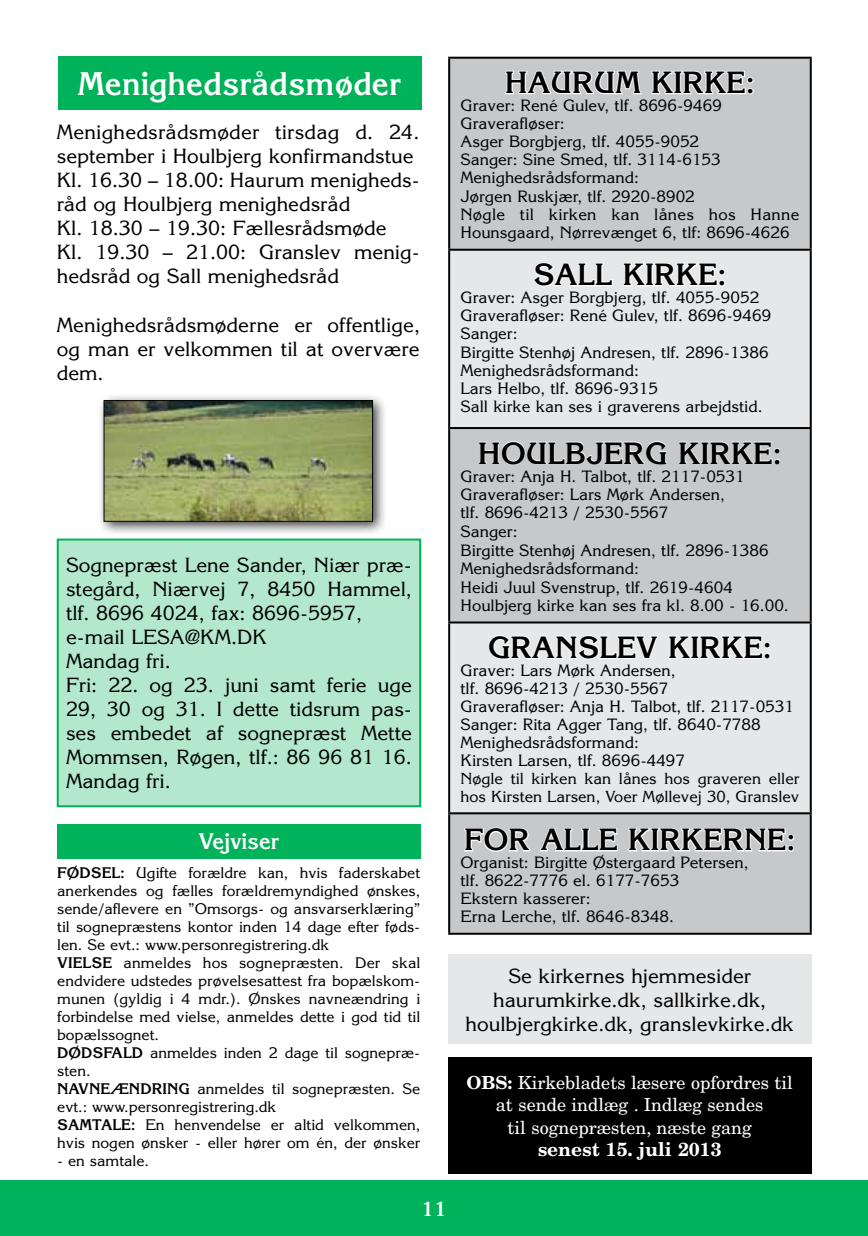
<style>
.page{position:relative;width:868px;height:1236px;background:#fff}
.page>*{position:absolute;margin:0;border:0;box-sizing:border-box;transform-origin:0 0}
.t1{font:700 32px "Korinna";color:#fff}
.t2{font:700 30px "Korinna";color:#000}
.t3{font:700 22px "Korinna";color:#fff}
.t4{font:20px/24px "Korinna";color:#000}
.t5{font:700 20px "Korinna";color:#fff}
.t6{font:700 19px "New Century Schlbk";color:#fff}
.t7{font:18px/22.2px "New Century Schlbk";color:#fff;text-align:center}
.t8{font:16px/18.2px "Korinna";color:#000}
.t9{font:15.6px/18px "Korinna";color:#000}
.t10{font:15px/18px "Korinna";color:#000}
.s1{font-weight:700}
</style>
<div class="page">
<div style="left:0;top:1180px;width:867px;height:56px;background:#00b259"></div>
<div style="left:58px;top:540px;width:362px;height:266px;background:#b3e8cd"></div>
<div style="left:57px;top:539px;width:364px;height:268px;border:2px solid #00b259"></div>
<div style="left:448px;top:1057px;width:363px;height:117px;background:#000"></div>
<div style="left:57px;top:824px;width:363px;height:34px;background:#00b259"></div>
<div style="left:450px;top:59px;width:359px;height:874px;background:#c7c8ca"></div>
<svg style="left:450px;top:251px;width:359px;height:561px;background:#dbdcdd"></svg>
<hr style="left:448px;top:57px;width:363px;height:2px;background:#000">
<hr style="left:448px;top:59px;width:2px;height:190px;background:#000">
<hr style="left:809px;top:59px;width:2px;height:190px;background:#000">
<hr style="left:448px;top:249px;width:363px;height:2px;background:#000">
<hr style="left:448px;top:251px;width:2px;height:176px;background:#000">
<hr style="left:809px;top:251px;width:2px;height:176px;background:#000">
<hr style="left:448px;top:427px;width:363px;height:2px;background:#000">
<hr style="left:448px;top:429px;width:2px;height:192px;background:#000">
<hr style="left:809px;top:429px;width:2px;height:192px;background:#000">
<hr style="left:448px;top:621px;width:363px;height:2px;background:#000">
<hr style="left:448px;top:623px;width:2px;height:189px;background:#000">
<hr style="left:809px;top:623px;width:2px;height:189px;background:#000">
<hr style="left:448px;top:812px;width:363px;height:2px;background:#000">
<hr style="left:448px;top:814px;width:2px;height:119px;background:#000">
<hr style="left:809px;top:814px;width:2px;height:119px;background:#000">
<hr style="left:448px;top:933px;width:363px;height:2px;background:#000">
<svg style="left:504px;top:56px;width:138px;height:39px"></svg>
<svg style="left:650px;top:70px;width:96px;height:25px"></svg>
<div style="left:746px;top:77px;width:7px;height:7px;border:2px solid #fff;border-radius:50%"></div>
<div style="left:746px;top:88px;width:7px;height:7px;border:2px solid #fff;border-radius:50%"></div>
<svg style="left:531px;top:261px;width:83px;height:27px"></svg>
<svg style="left:622px;top:262px;width:96px;height:25px"></svg>
<div style="left:718px;top:269px;width:7px;height:7px;border:2px solid #fff;border-radius:50%"></div>
<div style="left:718px;top:280px;width:7px;height:7px;border:2px solid #fff;border-radius:50%"></div>
<svg style="left:478px;top:441px;width:189px;height:24px;background:#d3d4d6"></svg>
<svg style="left:678px;top:441px;width:102px;height:24px;background:#d4d5d7"></svg>
<svg style="left:487px;top:634px;width:172px;height:26px"></svg>
<svg style="left:667px;top:635px;width:103px;height:25px"></svg>
<svg style="left:463px;top:826px;width:68px;height:27px"></svg>
<svg style="left:539px;top:826px;width:80px;height:26px"></svg>
<svg style="left:627px;top:827px;width:160px;height:25px"></svg>
<div style="left:787px;top:834px;width:7px;height:7px;border:2px solid #fff;border-radius:50%"></div>
<div style="left:787px;top:845px;width:7px;height:7px;border:2px solid #fff;border-radius:50%"></div>
<div style="left:58px;top:57px;width:363px;height:53px;background:#00b259"></div>
<div style="left:448px;top:954px;width:363px;height:89px;background:#e6e7e8"></div>
<div style="left:97px;top:393px;width:291px;height:144px;background:#000;opacity:.75"></div>
<img style="left:106px;top:402px;width:265px;height:118px">
<div style="left:104px;top:400px;width:269px;height:122px;border:1px solid #000"></div>
<h1 class="t1" style="left:78px;top:63px;width:325px">Menighedsrådsmøder</h1>
<p class="t4" style="left:57px;top:120px;width:364px">Menighedsrådsmøder tirsdag d. 24. september i Houlbjerg konfirmandstue Kl. 16.30 – 18.00: Haurum menigheds&shy;råd og Houlbjerg menighedsråd<br>Kl. 18.30 – 19.30: Fællesrådsmøde<br>Kl. 19.30 – 21.00: Granslev menig&shy;hedsråd og Sall menighedsråd</p>
<p class="t4" style="left:57px;top:312px;width:365px;text-align:justify">Menighedsrådsmøderne er offentlige, og man er velkommen til at overvære dem.</p>
<p class="t4" style="left:66px;top:553px;width:347px">Sognepræst Lene Sander, Niær præ&shy;stegård, Niærvej 7, 8450 Hammel, tlf. 8696 4024, fax: 8696-5957, e-mail LESA@KM.DK<br>Mandag fri.<br>Fri: 22. og 23. juni samt ferie uge<br>29, 30 og 31. I dette tidsrum pas&shy;ses embedet af sognepræst Mette<br>Mommsen, Røgen, tlf.: 86 96 81 16.<br>Mandag fri.</p>
<h3 class="t3" style="left:199px;top:828px;width:82px">Vejviser</h3>
<p class="t10" style="left:57px;top:864px;width:364px"><span class="s1">FØDSEL:</span> Ugifte forældre kan, hvis faderskabet anerkendes og fælles forældremyndighed ønskes, sende/aflevere en ”Omsorgs- og ansvarserklæring” til sognepræstens kontor inden 14 dage efter føds&shy;len. Se evt.: www.personregistrering.dk<br><span class="s1">VIELSE</span> anmeldes hos sognepræsten. Der skal endvidere udstedes prøvelsesattest fra bopælskom&shy;munen (gyldig i 4 mdr.). Ønskes navneændring i forbindelse med vielse, anmeldes dette i god tid til bopælssognet.<br><span class="s1">DØDSFALD</span> anmeldes inden 2 dage til sognepræ&shy;sten.<br><span class="s1">NAVNEÆNDRING</span> anmeldes til sognepræsten. Se evt.: www.personregistrering.dk<br><span class="s1">SAMTALE:</span> En henvendelse er altid velkommen, hvis nogen ønsker - eller hører om én, der ønsker</p>
<p class="t10" style="left:57px;top:1152px;width:93px">- en samtale.</p>
<p class="t5" style="left:421px;top:1196px;width:27px">11</p>
<h2 class="t2" style="left:505px;top:64px;width:251px">HAURUM KIRKE:</h2>
<p class="t8" style="left:460px;top:96px;width:340px">Graver: René Gulev, tlf. 8696-9469<br>Graverafløser:<br>Asger Borgbjerg, tlf. 4055-9052<br>Sanger: Sine Smed, tlf. 3114-6153<br>Menighedsrådsformand:<br>Jørgen Ruskjær, tlf. 2920-8902<br>Nøgle til kirken kan lånes hos Hanne<br>Hounsgaard, Nørrevænget 6, tlf: 8696-4626</p>
<h2 class="t2" style="left:533px;top:256px;width:195px">SALL KIRKE:</h2>
<p class="t8" style="left:460px;top:288px;width:312px">Graver: Asger Borgbjerg, tlf. 4055-9052<br>Graverafløser: René Gulev, tlf. 8696-9469<br>Sanger:<br>Birgitte Stenhøj Andresen, tlf. 2896-1386<br>Menighedsrådsformand:<br>Lars Helbo, tlf. 8696-9315<br>Sall kirke kan ses i graverens arbejdstid.</p>
<h2 class="t2" style="left:478px;top:434px;width:305px">HOULBJERG KIRKE:</h2>
<p class="t8" style="left:460px;top:466px;width:330px">Graver: Anja H. Talbot, tlf. 2117-0531<br>Graverafløser: Lars Mørk Andersen,<br>tlf. 8696-4213 / 2530-5567<br>Sanger:<br>Birgitte Stenhøj Andresen, tlf. 2896-1386<br>Menighedsrådsformand:<br>Heidi Juul Svenstrup, tlf. 2619-4604<br>Houlbjerg kirke kan ses fra kl. 8.00 - 16.00.</p>
<h2 class="t2" style="left:487px;top:629px;width:286px">GRANSLEV KIRKE:</h2>
<p class="t8" style="left:460px;top:661px;width:335px">Graver: Lars Mørk Andersen,<br>tlf. 8696-4213 / 2530-5567<br>Graverafløser: Anja H. Talbot, tlf. 2117-0531<br>Sanger: Rita Agger Tang, tlf. 8640-7788<br>Menighedsrådsformand:<br>Kirsten Larsen, tlf. 8696-4497</p>
<p class="t9" style="left:460px;top:769px;width:340px">Nøgle til kirken kan lånes hos graveren eller hos Kirsten Larsen, Voer Møllevej 30, Granslev</p>
<h2 class="t2" style="left:464px;top:821px;width:333px">FOR ALLE KIRKERNE:</h2>
<p class="t8" style="left:460px;top:854px;width:289px">Organist: Birgitte Østergaard Petersen, tlf. 8622-7776 el. 6177-7653<br>Ekstern kasserer:<br>Erna Lerche, tlf. 8646-8348.</p>
<p class="t4" style="left:465px;top:963px;width:330px;text-align:center">Se kirkernes hjemmesider haurumkirke.dk, sallkirke.dk, houlbjergkirke.dk, granslevkirke.dk</p>
<p class="t7" style="left:466px;top:1071px;width:328px"><span class="s1">OBS:</span> Kirkebladets læsere opfordres til at sende indlæg . Indlæg sendes<br>til sognepræsten, næste gang</p>
<p class="t6" style="left:537px;top:1137px;width:185px">senest 15. juli 2013</p>
</div>
